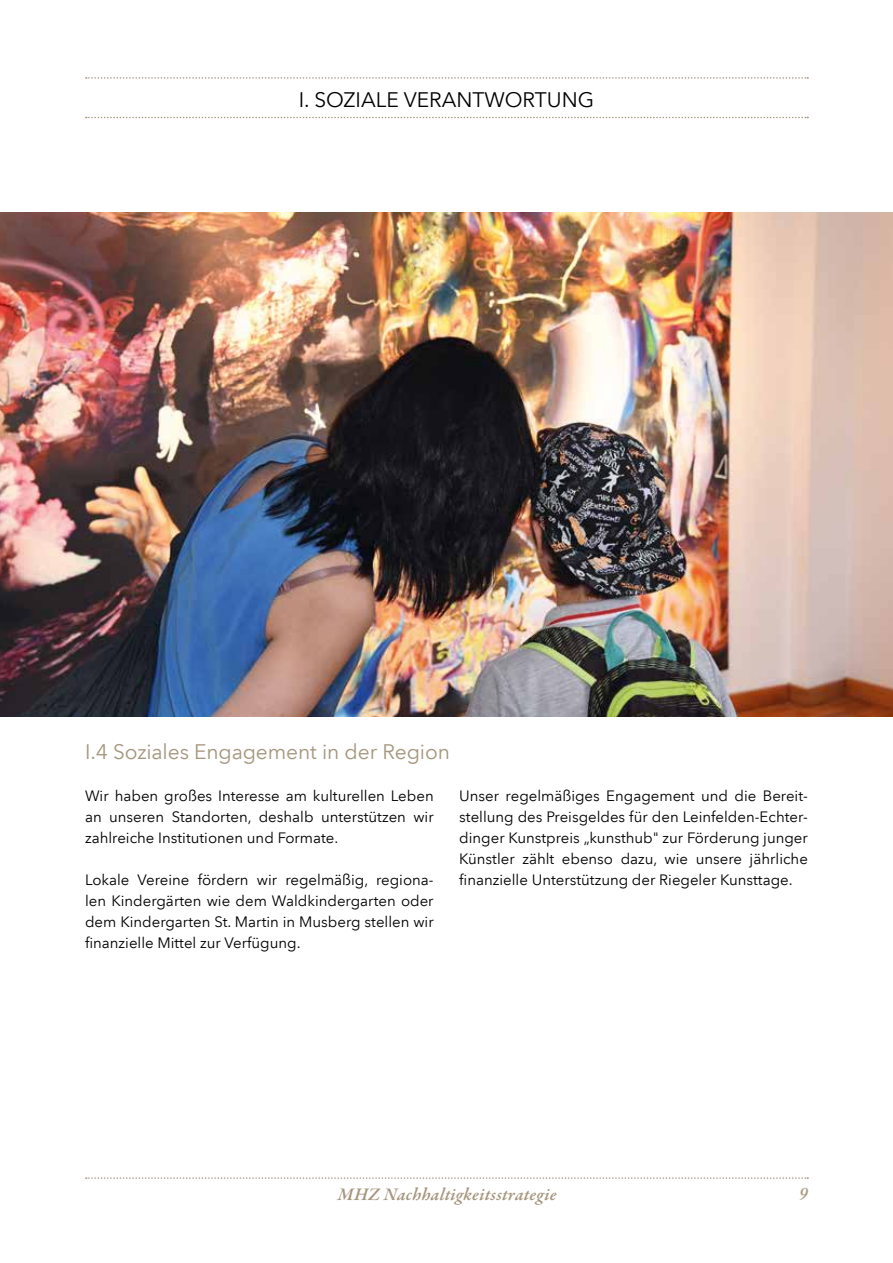
<style>
.page{position:relative;width:893px;height:1263px;background:#fff}
.page>*{position:absolute;margin:0;border:0;box-sizing:border-box;transform-origin:0 0}
.t1{font:21px "Avenir Next LT Com";letter-spacing:-.005em;color:#a5967e}
.t2{font:21px "Avenir Next LT Com";color:#000}
.t3{font:italic 600 18px "Garamond Premr Pro";letter-spacing:.015em;color:#a5967e}
.t4{font:italic 600 18px "Garamond Premr Pro";color:#ad9d84}
.t5{font:15px/21px "Avenir Next LT Com";color:#000;text-align:justify}
</style>
<div class="page">
<svg style="left:86px;top:1177px;width:722px;height:2px"></svg>
<img style="left:0;top:213px;width:893px;height:504px">
<svg style="left:86px;top:77px;width:722px;height:2px"></svg>
<svg style="left:86px;top:117px;width:722px;height:1px"></svg>
<h1 class="t2" style="left:299px;top:87px;width:297px">I. SOZIALE VERANTWORTUNG</h1>
<h1 class="t1" style="left:85px;top:739px;width:366px">I.4 Soziales Engagement in der Region</h1>
<p class="t5" style="left:85px;top:785px;width:350px">Wir haben großes Interesse am kulturellen Leben an unseren Standorten, deshalb unterstützen wir zahlreiche Institutionen und Formate.</p>
<p class="t5" style="left:85px;top:869px;width:350px">Lokale Vereine fördern wir regelmäßig, regiona&shy;len Kindergärten wie dem Waldkindergarten oder dem Kindergarten St. Martin in Musberg stellen wir finanzielle Mittel zur Verfügung.</p>
<p class="t5" style="left:459px;top:785px;width:350px">Unser regelmäßiges Engagement und die Bereit&shy;stellung des Preisgeldes für den Leinfelden-Echter&shy;dinger Kunstpreis „kunsthub" zur Förderung junger Künstler zählt ebenso dazu, wie unsere jährliche finanzielle Unterstützung der Riegeler Kunsttage.</p>
<p class="t3" style="left:338px;top:1183px;width:220px">MHZ Nachhaltigkeitsstrategie</p>
<p class="t4" style="left:799px;top:1182px;width:10px">9</p>
</div>
